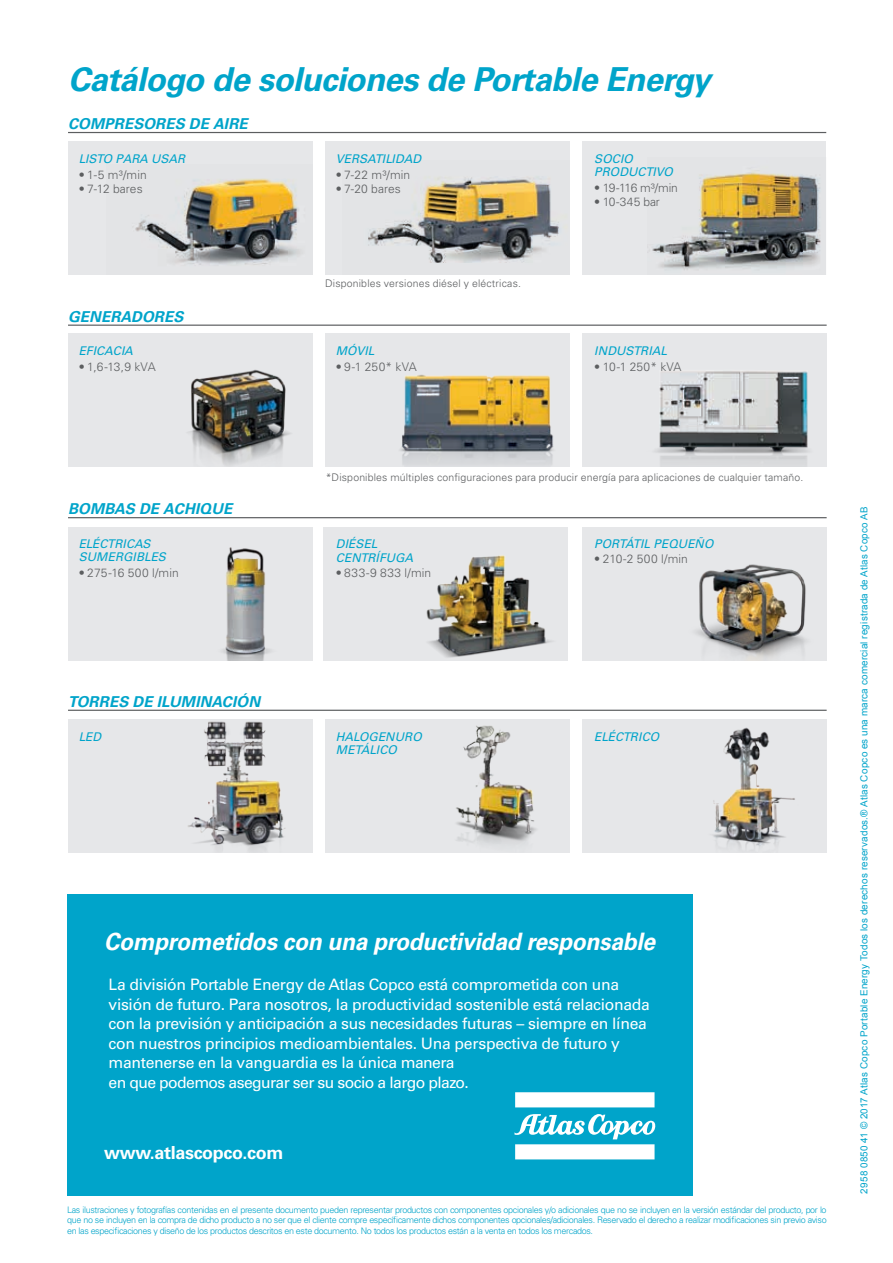
<style>
.page{position:relative;width:893px;height:1263px;background:#fff}
.page>*{position:absolute;margin:0;border:0;box-sizing:border-box;transform-origin:0 0}
.t1{font:italic 700 33px "Univers LT Std";letter-spacing:-.02em;color:#00a4ca}
.t2{font:italic 700 24px "Univers LT Std";letter-spacing:-.01em;color:#fff;scale:.95 1}
.t3{font:700 18px "Univers LT Std";letter-spacing:-.02em;color:#fff}
.t4{font:15.75px/19.5px "Univers LT Std";letter-spacing:-.02em;color:#fff}
.t5{font:italic 700 15px "Univers LT Std";letter-spacing:.01em;color:#00a4ca}
.t6{font:italic 12px/13.5px "Univers LT Std";color:#00a4ca}
.t7{font:300 12px "Univers LT Std";letter-spacing:.005em;color:#5c5e60}
.t8{font:300 12px "Univers LT Std";letter-spacing:.04em;color:#5c5e60}
.t9{font:300 12px "Univers LT Std";letter-spacing:-.03em;color:#5c5e60}
.t10{font:300 10.5px "Univers LT Std";letter-spacing:.015em;color:#5c5e60}
.t11{font:9.75px "Arial";letter-spacing:.02em;color:#00a4ca}
.t12{font:300 9px/10.5px "Univers LT Std";letter-spacing:-.04em;color:#00a4ca;text-align:justify}
</style>
<div class="page">
<div style="left:67px;top:894px;width:625px;height:302px;background:#00a4ca"></div>
<svg style="left:515px;top:1092px;width:139px;height:15px;background:#fafdfe"></svg>
<svg style="left:514px;top:1114px;width:142px;height:45px"></svg>
<div style="left:324px;top:527px;width:244px;height:133px;background:#e6e7e9"></div>
<img style="left:426px;top:555px;width:127px;height:103px">
<div style="left:68px;top:719px;width:244px;height:134px;background:#e6e7e9"></div>
<div style="left:325px;top:719px;width:244px;height:134px;background:#e6e7e9"></div>
<div style="left:582px;top:719px;width:245px;height:134px;background:#e6e7e9"></div>
<img style="left:713px;top:727px;width:82px;height:122px">
<img style="left:456px;top:725px;width:81px;height:119px">
<img style="left:188px;top:721px;width:98px;height:131px">
<div style="left:68px;top:141px;width:244px;height:134px;background:#e6e7e9"></div>
<div style="left:325px;top:141px;width:244px;height:134px;background:#e6e7e9"></div>
<div style="left:582px;top:141px;width:244px;height:134px;background:#e6e7e9"></div>
<img style="left:649px;top:170px;width:172px;height:100px">
<img style="left:132px;top:178px;width:171px;height:88px">
<img style="left:368px;top:176px;width:199px;height:87px">
<div style="left:68px;top:333px;width:244px;height:134px;background:#e6e7e9"></div>
<div style="left:325px;top:333px;width:244px;height:134px;background:#e6e7e9"></div>
<div style="left:582px;top:333px;width:245px;height:134px;background:#e6e7e9"></div>
<img style="left:188px;top:369px;width:103px;height:97px">
<img style="left:400px;top:374px;width:154px;height:92px">
<img style="left:655px;top:371px;width:154px;height:96px">
<div style="left:68px;top:527px;width:244px;height:133px;background:#e6e7e9"></div>
<div style="left:582px;top:527px;width:245px;height:133px;background:#e6e7e9"></div>
<img style="left:695px;top:564px;width:112px;height:96px">
<img style="left:222px;top:547px;width:49px;height:113px">
<hr style="left:68px;top:132px;width:758px;height:1px;background:#5c5e60">
<hr style="left:68px;top:325px;width:759px;height:1px;background:#5c5e60">
<hr style="left:68px;top:517px;width:759px;height:1px;background:#5c5e60">
<hr style="left:68px;top:710px;width:759px;height:1px;background:#5c5e60">
<h1 class="t1" style="left:68px;top:60px;width:644px">Catálogo de soluciones de Portable Energy</h1>
<h3 class="t5" style="left:68px;top:115px;width:13px">COMP</h3>
<h3 class="t5" style="left:114px;top:115px;width:22px">RESO</h3>
<h3 class="t5" style="left:155px;top:115px;width:94px">RES DE AIRE</h3>
<h3 class="t6" style="left:79px;top:152px;width:108px">LISTO PARA USAR</h3>
<h3 class="t7" style="left:79px;top:168px;width:70px">• 1-5 m³/min</h3>
<h3 class="t7" style="left:79px;top:181px;width:65px">• 7-12 bares</h3>
<h3 class="t5" style="left:68px;top:307px;width:107px">GENERADORES</h3>
<h3 class="t6" style="left:79px;top:345px;width:56px">EFICACIA</h3>
<h3 class="t7" style="left:79px;top:359px;width:78px">• 1,6-13,9 kVA</h3>
<h3 class="t6" style="left:336px;top:152px;width:87px">VERSATILIDAD</h3>
<h3 class="t7" style="left:336px;top:168px;width:76px">• 7-22 m³/min</h3>
<h3 class="t7" style="left:336px;top:181px;width:67px">• 7-20 bares</h3>
<p class="t10" style="left:325px;top:277px;width:197px">Disponibles versiones diésel y eléctricas.</p>
<h3 class="t6" style="left:336px;top:345px;width:40px">MÓVIL</h3>
<h3 class="t7" style="left:336px;top:359px;width:82px">• 9-1 250* kVA</h3>
<h3 class="t6" style="left:594px;top:152px;width:80px">SOCIO<br>PRODUCTIVO</h3>
<h3 class="t9" style="left:594px;top:181px;width:85px">• 19-116 m³/min</h3>
<h3 class="t7" style="left:594px;top:194px;width:67px">• 10-345 bar</h3>
<h3 class="t6" style="left:594px;top:345px;width:74px">INDUSTRIAL</h3>
<h3 class="t7" style="left:594px;top:359px;width:89px">• 10-1 250* kVA</h3>
<h3 class="t5" style="left:68px;top:500px;width:13px">BOMBAS</h3>
<h3 class="t5" style="left:139px;top:500px;width:95px">DE ACHIQUE</h3>
<h3 class="t6" style="left:79px;top:537px;width:89px">ELÉCTRICAS<br>SUMERGIBLES</h3>
<h3 class="t7" style="left:79px;top:566px;width:102px">• 275-16 500 l/min</h3>
<h3 class="t5" style="left:68px;top:692px;width:194px">TORRES DE IL UMINACIÓN</h3>
<h3 class="t6" style="left:79px;top:730px;width:24px">LED</h3>
<p class="t10" style="left:326px;top:470px;width:479px">*Disponibles múltiples configuraciones para producir energía para aplicaciones de cualquier tamaño.</p>
<h3 class="t6" style="left:336px;top:537px;width:78px">DIÉSEL<br>CENTR ÍFUGA</h3>
<h3 class="t8" style="left:336px;top:566px;width:97px">• 833-9 833 l/min</h3>
<h3 class="t6" style="left:336px;top:730px;width:87px">HALOGENURO<br>METÁLICO</h3>
<h3 class="t6" style="left:594px;top:537px;width:16px">PORTÁTIL</h3>
<h3 class="t6" style="left:654px;top:537px;width:61px">PEQUEÑO</h3>
<h3 class="t7" style="left:594px;top:552px;width:95px">• 210-2 500 l/min</h3>
<h3 class="t6" style="left:594px;top:730px;width:66px">ELÉCTRICO</h3>
<h2 class="t2" style="left:104px;top:927px;width:582px">Comprometidos con una productividad responsable</h2>
<p class="t4" style="left:109px;top:975px;width:543px">La división Portable Energy de Atlas Copco está comprometida con una visión de futuro. Para nosotros, la productividad sostenible está relacionada con la previsión y anticipación a sus necesidades futuras – siempre en línea con nuestros principios medioambientales. Una perspectiva de futuro y mantenerse en la vanguardia es la única manera<br>en que podemos asegurar ser su socio a largo plazo.</p>
<h3 class="t3" style="left:104px;top:1142px;width:181px">www.atlascopco.com</h3>
<p class="t12" style="left:67px;top:1204px;width:761px">Las ilustraciones y fotografías contenidas en el presente documento pueden representar productos con componentes opcionales y/o adicionales que no se incluyen en la versión estándar del producto, por lo que no se incluyen en la compra de dicho producto a no ser que el cliente compre específicamente dichos componentes opcionales/adicionales. Reservado el derecho a realizar modificaciones sin previo aviso en las especificaciones y diseño de los productos descritos en este documento. No todos los productos están a la venta en todos los mercados.</p>
<p class="t11" style="left:858px;top:1194px;width:689px;rotate:-90deg">2958 0850 41 © 2017 Atlas Copco Portable Energy Todos los derechos reservados.® Atlas Copco es una marca comercial registrada de Atlas Copco AB</p>
</div>
